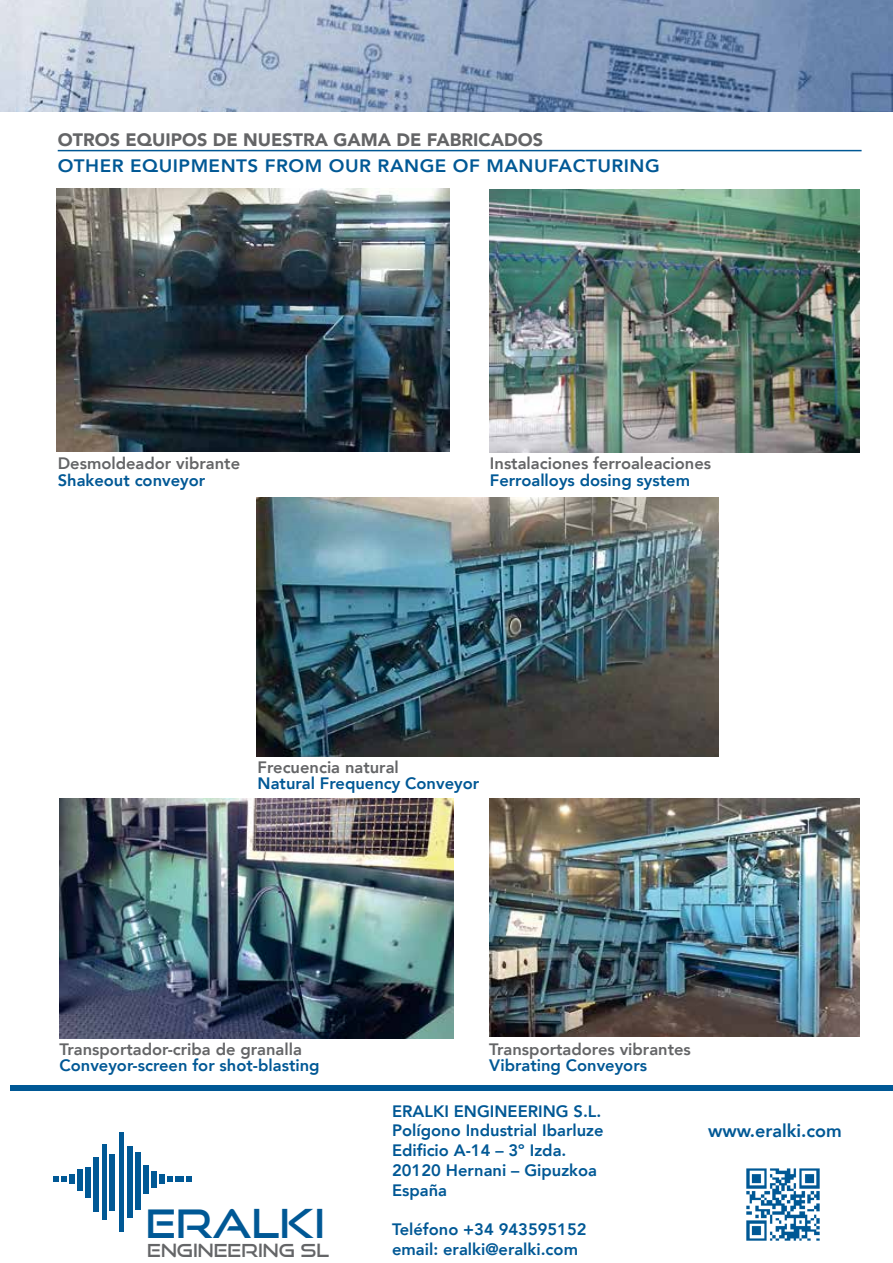
<style>
.page{position:relative;width:893px;height:1263px;background:#fff}
.page>*{position:absolute;margin:0;border:0;box-sizing:border-box;transform-origin:0 0}
.t1{font:39.6px "Good Times Rg";color:#005895}
.t2{font:18.15px "Good Times Rg";color:#646567}
.t3{font:800 18px "Avenir";letter-spacing:.025em;color:#005895;scale:1.05 1}
.t4{font:900 18px "Avenir";color:#646567}
.t5{font:800 18px "Avenir";color:#005895}
.t6{font:800 16.5px/19.8px "Avenir";color:#005895}
.t7{font:800 16.5px "Avenir";color:#646567}
</style>
<div class="page">
<img style="left:746px;top:1168px;width:74px;height:73px">
<div style="left:10px;top:1085px;width:883px;height:5px;background:#005895"></div>
<hr style="left:119px;top:1132px;width:4px;height:99px;background:#005895">
<div style="left:102px;top:1144px;width:5px;height:76px;background:#005895"></div>
<div style="left:127px;top:1146px;width:5px;height:72px;background:#005895"></div>
<div style="left:110px;top:1154px;width:5px;height:56px;background:#005895"></div>
<div style="left:94px;top:1156px;width:5px;height:55px;background:#005895"></div>
<div style="left:86px;top:1167px;width:5px;height:30px;background:#005895"></div>
<div style="left:135px;top:1152px;width:5px;height:58px;background:#005895"></div>
<div style="left:144px;top:1165px;width:5px;height:29px;background:#005895"></div>
<div style="left:152px;top:1171px;width:5px;height:17px;background:#005895"></div>
<div style="left:160px;top:1175px;width:5px;height:9px;background:#005895"></div>
<div style="left:70px;top:1175px;width:5px;height:9px;background:#005895"></div>
<svg style="left:167px;top:1176px;width:25px;height:6px"></svg>
<svg style="left:53px;top:1176px;width:14px;height:6px"></svg>
<div style="left:77px;top:1169px;width:5px;height:21px;background:#005895"></div>
<img style="left:490px;top:189px;width:369px;height:264px">
<img style="left:60px;top:799px;width:393px;height:239px">
<img style="left:56px;top:189px;width:393px;height:262px">
<img style="left:490px;top:799px;width:369px;height:238px">
<img style="left:256px;top:497px;width:462px;height:260px">
<hr style="left:58px;top:150px;width:804px;height:1px;background:#005895">
<img style="left:0;top:0;width:893px;height:111px">
<p class="t4" style="left:58px;top:125px;width:487px">OTROS EQUIPOS DE NUESTRA GAMA DE FABRICADOS</p>
<p class="t3" style="left:58px;top:151px;width:575px">OTHER EQUIPMENTS FROM OUR RANGE OF MANUFACTURING</p>
<p class="t7" style="left:58px;top:450px;width:184px">Desmoldeador vibrante</p>
<p class="t6" style="left:58px;top:470px;width:149px">Shakeout conveyor</p>
<p class="t7" style="left:490px;top:450px;width:223px">Instalaciones ferroaleaciones</p>
<p class="t6" style="left:490px;top:470px;width:202px">Ferroalloys dosing system</p>
<p class="t7" style="left:258px;top:754px;width:143px">Frecuencia natural</p>
<p class="t6" style="left:258px;top:774px;width:223px">Natural Frequency Conveyor</p>
<p class="t7" style="left:60px;top:1036px;width:244px">Transportador-criba de granalla</p>
<p class="t6" style="left:60px;top:1056px;width:262px">Conveyor-screen for shot-blasting</p>
<p class="t7" style="left:489px;top:1036px;width:203px">Transportadores vibrantes</p>
<p class="t6" style="left:489px;top:1056px;width:159px">Vibrating Conveyors</p>
<h1 class="t1" style="left:146px;top:1199px;width:181px">ERALKI</h1>
<p class="t2" style="left:147px;top:1240px;width:183px">ENGINEERING SL</p>
<p class="t6" style="left:392px;top:1101px;width:213px">ERALKI ENGINEERING S.L.<br>Polígono Industrial Ibarluze<br>Edificio A-14 – 3º Izda.<br>20120 Hernani – Gipuzkoa<br>España</p>
<p class="t6" style="left:392px;top:1220px;width:196px">Teléfono +34 943595152 email: eralki@eralki.com</p>
<p class="t5" style="left:708px;top:1117px;width:135px">www.eralki.com</p>
</div>
